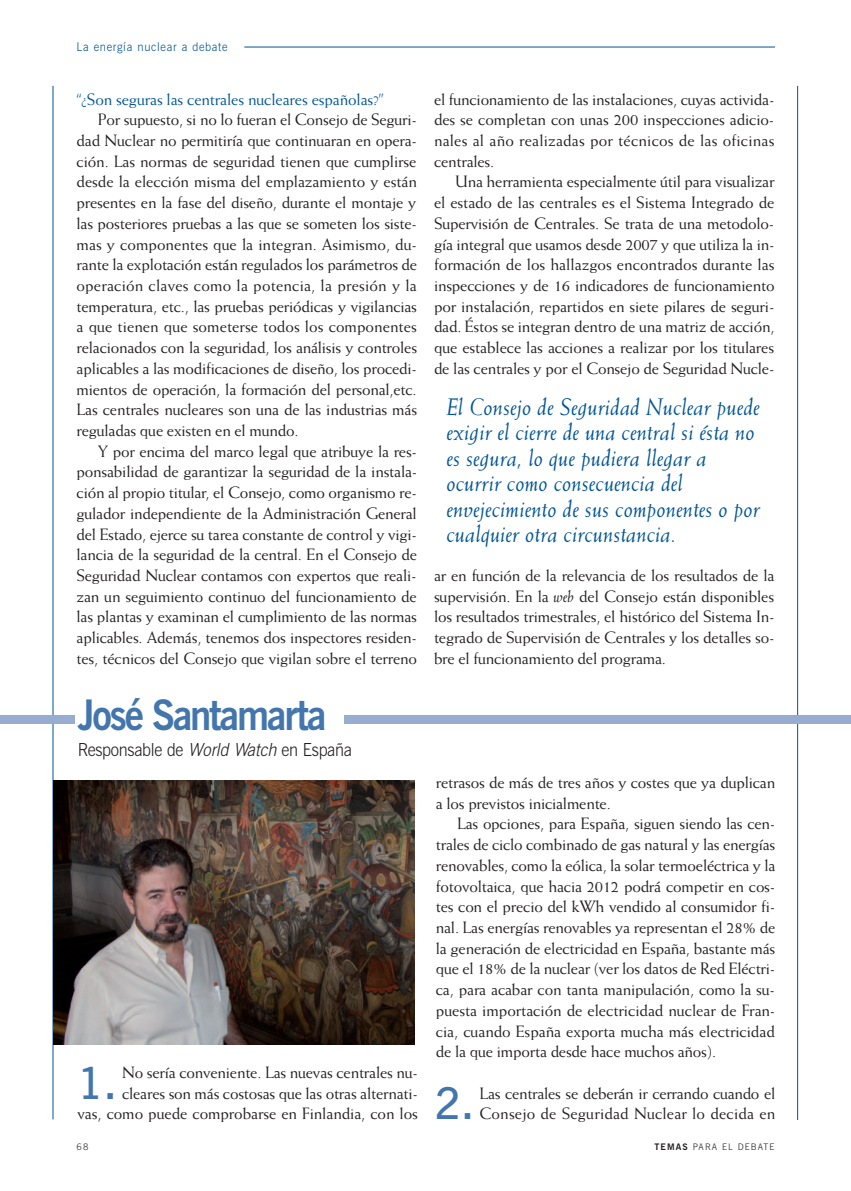
<style>
.page{position:relative;width:851px;height:1191px;background:#fff}
.page>*{position:absolute;margin:0;border:0;box-sizing:border-box;transform-origin:0 0}
.t1{font:600 43.8px "News Gothic BT";color:#4476ae}
.t2{font:700 42px "News Gothic BT";letter-spacing:-.06em;color:#4476ae;scale:.92 1}
.t3{font:italic 24px/25.5px "Weiss Std";color:#005595}
.t4{font:300 18px "News Gothic BT";letter-spacing:-.02em;color:#231f20;scale:.92 1}
.t5{font:16.5px/20.7px "Weiss Std";letter-spacing:-.015em;color:#231f20;text-align:justify}
.t6{font:16.5px "Weiss Std";letter-spacing:-.01em;color:#005595}
.t7{font:300 12px "News Gothic BT";letter-spacing:.06em;color:#005595;scale:.95 1}
.t8{font:300 9px "News Gothic BT";letter-spacing:.12em;color:#231f20}
.s1{font-style:italic}
.s2{font-size:47.25px}
.s3{font-weight:700}
</style>
<div class="page">
<hr style="left:244px;top:47px;width:531px;height:1px;background:#005595">
<hr style="left:53px;top:86px;width:1px;height:1033px;background:#005595">
<hr style="left:797px;top:86px;width:1px;height:1034px;background:#005595">
<img style="left:53px;top:780px;width:362px;height:264px">
<div style="left:0;top:715px;width:75px;height:8px;background:#97acd0"></div>
<div style="left:345px;top:715px;width:505px;height:9px;background:#97acd0"></div>
<p class="t7" style="left:77px;top:40px;width:160px">La energía nuclear a debate</p>
<p class="t6" style="left:77px;top:93px;width:308px">“¿Son seguras las centrales nucleares españolas?”</p>
<p class="t5" style="left:77px;top:111px;width:342px;text-indent:21px">Por supuesto, si no lo fueran el Consejo de Seguri&shy;dad Nuclear no permitiría que continuaran en opera&shy;ción. Las normas de seguridad tienen que cumplirse desde la elección misma del emplazamiento y están presentes en la fase del diseño, durante el montaje y las posteriores pruebas a las que se someten los siste&shy;mas y componentes que la integran. Asimismo, du&shy;rante la explotación están regulados los parámetros de operación claves como la potencia, la presión y la temperatura, etc., las pruebas periódicas y vigilancias a que tienen que someterse todos los componentes relacionados con la seguridad, los análisis y controles aplicables a las modificaciones de diseño, los procedi&shy;mientos de operación, la formación del personal,etc.<br>Las centrales nucleares son una de las industrias más reguladas que existen en el mundo.</p>
<p class="t5" style="left:77px;top:442px;width:342px;text-indent:21px">Y por encima del marco legal que atribuye la res&shy;ponsabilidad de garantizar la seguridad de la instala&shy;ción al propio titular, el Consejo, como organismo re&shy;gulador independiente de la Administración General del Estado, ejerce su tarea constante de control y vigi&shy;lancia de la seguridad de la central. En el Consejo de Seguridad Nuclear contamos con expertos que reali&shy;zan un seguimiento continuo del funcionamiento de las plantas y examinan el cumplimiento de las normas aplicables. Además, tenemos dos inspectores residen&shy;tes, técnicos del Consejo que vigilan sobre el terreno</p>
<h2 class="t2" style="left:78px;top:691px;width:272px">José Santamarta</h2>
<p class="t4" style="left:78px;top:739px;width:299px">Responsable de <span class="s1">World Watch</span>en España</p>
<p class="t5" style="left:77px;top:1063px;width:342px;text-align:right">No sería conveniente. Las nuevas centrales nu&shy;cleares son más costosas que las otras alternati-<br>vas, como puede comprobarse en Finlandia, con los</p>
<h1 class="t1" style="left:77px;top:1057px;width:41px">1<span class="s2">.</span></h1>
<p class="t5" style="left:434px;top:90px;width:342px">el funcionamiento de las instalaciones, cuyas activida&shy;des se completan con unas 200 inspecciones adicio&shy;nales al año realizadas por técnicos de las oficinas centrales.</p>
<p class="t5" style="left:434px;top:173px;width:342px;text-indent:21px">Una herramienta especialmente útil para visualizar el estado de las centrales es el Sistema Integrado de Supervisión de Centrales. Se trata de una metodolo&shy;gía integral que usamos desde 2007 y que utiliza la in&shy;formación de los hallazgos encontrados durante las inspecciones y de 16 indicadores de funcionamiento por instalación, repartidos en siete pilares de seguri&shy;dad. Éstos se integran dentro de una matriz de acción, que establece las acciones a realizar por los titulares de las centrales y por el Consejo de Seguridad Nucle-</p>
<h3 class="t3" style="left:446px;top:395px;width:315px">El Consejo de Seguridad Nuclear puede exigir el cierre de una central si ésta no es segura, lo que pudiera llegar a ocurrir como consecuencia del envejecimiento de sus componentes o por cualquier otra circunstancia.</h3>
<p class="t5" style="left:434px;top:566px;width:342px">ar en función de la relevancia de los resultados de la supervisión. En la <span class="s1">web</span> del Consejo están disponibles los resultados trimestrales, el histórico del Sistema In&shy;tegrado de Supervisión de Centrales y los detalles so&shy;bre el funcionamiento del programa.</p>
<p class="t5" style="left:436px;top:773px;width:341px">retrasos de más de tres años y costes que ya duplican a los previstos inicialmente.</p>
<p class="t5" style="left:436px;top:814px;width:341px;text-indent:21px">Las opciones, para España, siguen siendo las cen&shy;trales de ciclo combinado de gas natural y las energías renovables, como la eólica, la solar termoeléctrica y la fotovoltaica, que hacia 2012 podrá competir en cos&shy;tes con el precio del kWh vendido al consumidor fi&shy;nal. Las energías renovables ya representan el 28% de la generación de electricidad en España, bastante más que el 18% de la nuclear (ver los datos de Red Eléctri&shy;ca, para acabar con tanta manipulación, como la su&shy;puesta importación de electricidad nuclear de Fran&shy;cia, cuando España exporta mucha más electricidad de la que importa desde hace muchos años).</p>
<h1 class="t1" style="left:435px;top:1078px;width:41px">2<span class="s2">.</span></h1>
<p class="t5" style="left:479px;top:1083px;width:297px">Las centrales se deberán ir cerrando cuando el<br>Consejo de Seguridad Nuclear lo decida en</p>
<p class="t8" style="left:77px;top:1141px;width:13px">68</p>
<p class="t8" style="left:654px;top:1141px;width:121px"><span class="s3">TEMAS</span> PARA EL DEBATE</p>
</div>
